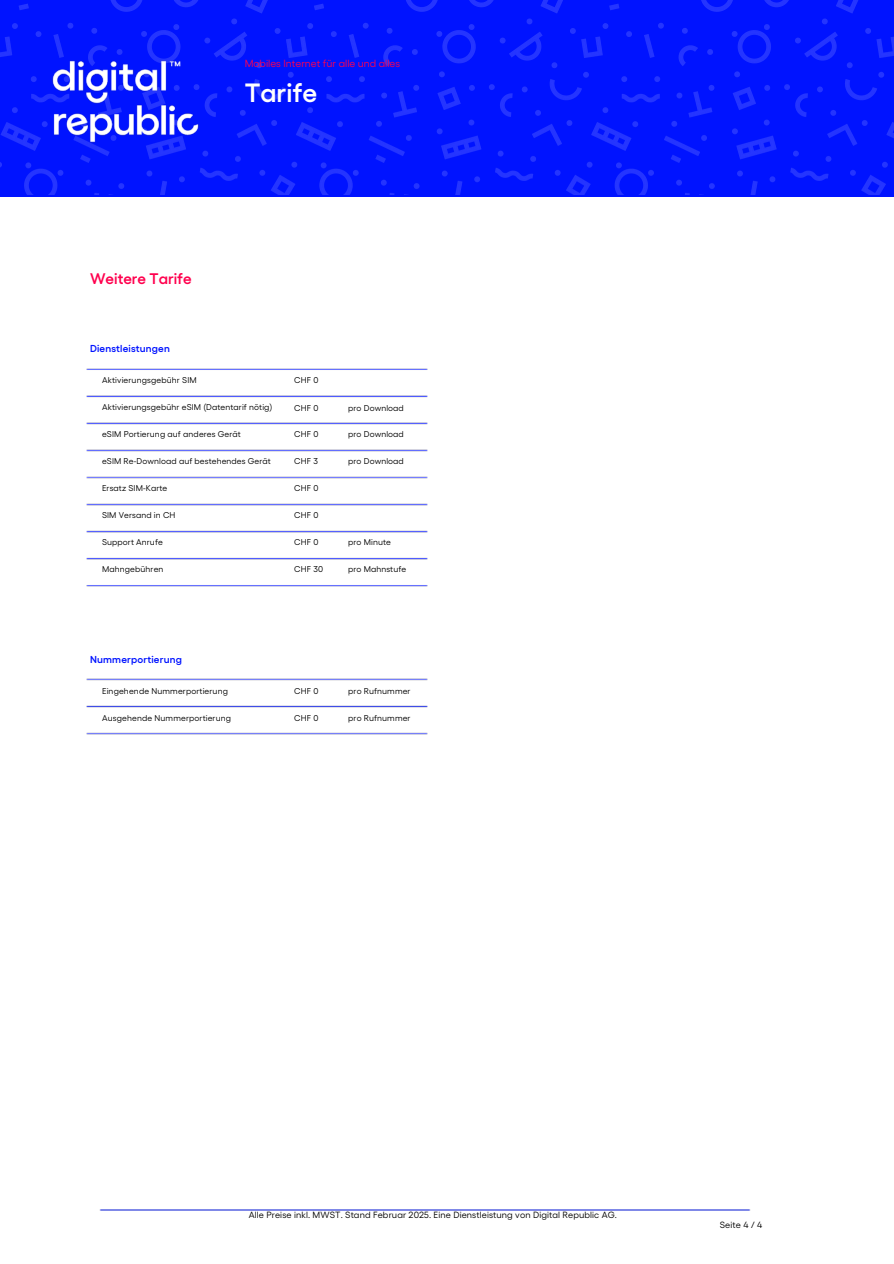
<style>
.page{position:relative;width:894px;height:1264px;background:#fff}
.page>*{position:absolute;margin:0;border:0;box-sizing:border-box;transform-origin:0 0}
.t1{font:600 26.4px "Gellix";color:#fff}
.t2{font:600 15.3px "Gellix";color:#ff004e}
.t3{font:10.35px "Gellix";color:#ff004e}
.t4{font:600 10.05px "Gellix";letter-spacing:.02em;color:#0013ff}
.t5{font:9px "Gellix";letter-spacing:.01em;color:#000}
.t6{font:8.4px "Gellix";letter-spacing:.015em;color:#000}
</style>
<div class="page">
<img style="left:86px;top:368px;width:342px;height:219px">
<img style="left:86px;top:678px;width:342px;height:57px">
<img style="left:99px;top:1209px;width:652px;height:1px">
<img style="left:0;top:0;width:893px;height:195px">
<h4 class="t3" style="left:244px;top:57px;width:157px">Mobiles Internet für alle und alles</h4>
<h1 class="t1" style="left:244px;top:75px;width:74px">Tarife</h1>
<h2 class="t2" style="left:90px;top:269px;width:103px">Weitere Tarife</h2>
<h3 class="t4" style="left:90px;top:341px;width:81px">Dienstleistungen</h3>
<p class="t6" style="left:102px;top:374px;width:96px">Aktivierungsgebühr SIM</p>
<p class="t6" style="left:102px;top:401px;width:172px">Aktivierungsgebühr eSIM (Datentarif nötig)</p>
<p class="t6" style="left:102px;top:428px;width:140px">eSIM Portierung auf anderes Gerät</p>
<p class="t6" style="left:102px;top:455px;width:170px">eSIM Re-Download auf bestehendes Gerät</p>
<p class="t6" style="left:102px;top:482px;width:67px">Ersatz SIM-Karte</p>
<p class="t6" style="left:102px;top:509px;width:75px">SIM Versand in CH</p>
<p class="t6" style="left:102px;top:536px;width:62px">Support Anrufe</p>
<p class="t6" style="left:102px;top:563px;width:63px">Mahngebühren</p>
<h5 class="t6" style="left:294px;top:374px;width:26px">CHF 0</h5>
<h5 class="t6" style="left:294px;top:403px;width:26px">CHF 0</h5>
<h5 class="t6" style="left:294px;top:428px;width:26px">CHF 0</h5>
<h5 class="t6" style="left:294px;top:455px;width:25px">CHF 3</h5>
<h5 class="t6" style="left:294px;top:482px;width:26px">CHF 0</h5>
<h5 class="t6" style="left:294px;top:509px;width:26px">CHF 0</h5>
<h5 class="t6" style="left:294px;top:536px;width:26px">CHF 0</h5>
<h5 class="t6" style="left:294px;top:563px;width:30px">CHF 30</h5>
<p class="t6" style="left:348px;top:403px;width:57px">pro Download</p>
<p class="t6" style="left:348px;top:428px;width:57px">pro Download</p>
<p class="t6" style="left:348px;top:455px;width:57px">pro Download</p>
<p class="t6" style="left:348px;top:536px;width:44px">pro Minute</p>
<p class="t6" style="left:348px;top:563px;width:59px">pro Mahnstufe</p>
<h3 class="t4" style="left:90px;top:652px;width:93px">Nummerportierung</h3>
<p class="t6" style="left:102px;top:685px;width:127px">Eingehende Nummerportierung</p>
<p class="t6" style="left:102px;top:712px;width:130px">Ausgehende Nummerportierung</p>
<h5 class="t6" style="left:294px;top:685px;width:26px">CHF 0</h5>
<h5 class="t6" style="left:294px;top:712px;width:26px">CHF 0</h5>
<p class="t6" style="left:348px;top:685px;width:64px">pro Rufnummer</p>
<p class="t6" style="left:348px;top:712px;width:64px">pro Rufnummer</p>
<p class="t5" style="left:249px;top:1208px;width:369px">Alle Preise inkl. MWST. Stand Februar 2025. Eine Dienstleistung von Digital Republic AG.</p>
<p class="t5" style="left:719px;top:1219px;width:44px">Seite 4 / 4</p>
</div>
